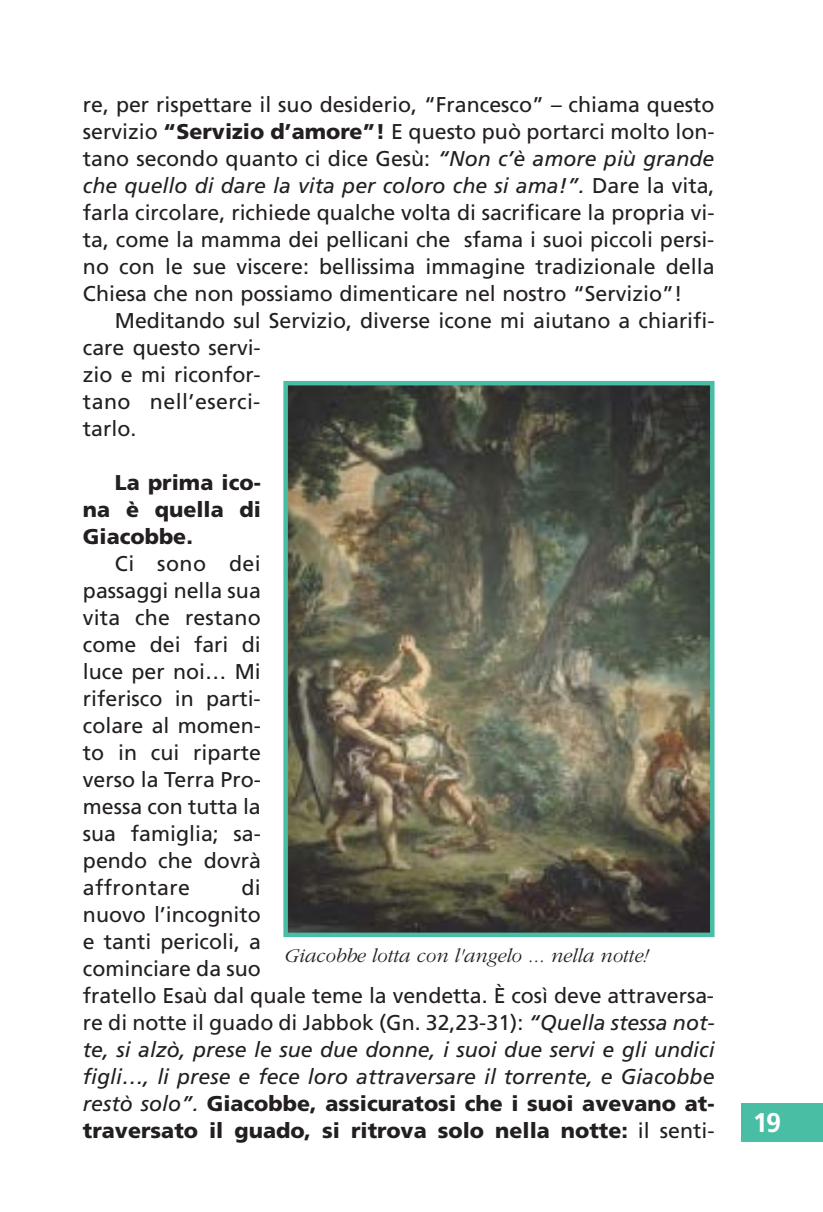
<style>
.page{position:relative;width:823px;height:1212px;background:#fff}
.page>*{position:absolute;margin:0;border:0;box-sizing:border-box;transform-origin:0 0}
.t1{font:700 27px "Frutiger";color:#fff}
.t2{font:21.38px/27px "Frutiger";color:#231f20;text-align:justify}
.t3{font:900 21.38px/27px "Frutiger";color:#231f20;text-align:justify}
.t4{font:italic 300 20.25px "Garamond";color:#231f20}
.s1{font-weight:900}
.s2{font-style:italic}
</style>
<div class="page">
<div style="left:741px;top:1103px;width:82px;height:39px;background:#49bea5"></div>
<img style="left:288px;top:386px;width:421px;height:546px">
<div style="left:283px;top:381px;width:431px;height:556px;border:4px solid #49bea5"></div>
<p class="t2" style="left:83px;top:92px;width:633px">re, per rispettare il suo desiderio, “Francesco” – chiama questo servizio <span class="s1">“Servizio d’amore”!</span> E questo può portarci molto lon&shy;tano secondo quanto ci dice Gesù: <span class="s2">“Non c’è amore più grande che quello di dare la vita per coloro che si ama!”.</span> Dare la vita, farla circolare, richiede qualche volta di sacrificare la propria vi&shy;ta, come la mamma dei pellicani che sfama i suoi piccoli persi&shy;no con le sue viscere: bellissima immagine tradizionale della Chiesa che non possiamo dimenticare nel nostro “Servizio”!</p>
<p class="t2" style="left:83px;top:308px;width:633px;text-align:left;text-indent:32px">Meditando sul Servizio, diverse icone mi aiutano a chiarifi&shy;care questo servi-<br>zio e mi riconfor-<br>tano nell’eserci-<br>tarlo.</p>
<p class="t3" style="left:83px;top:470px;width:179px;text-indent:32px">La prima ico&shy;na è quella di Giacobbe.</p>
<p class="t2" style="left:83px;top:551px;width:179px;text-indent:32px">Ci sono dei passaggi nella sua vita che restano come dei fari di luce per noi… Mi riferisco in parti&shy;colare al momen&shy;to in cui riparte verso la Terra Pro&shy;messa con tutta la sua famiglia; sa&shy;pendo che dovrà affrontare</p>
<p class="t2" style="left:83px;top:875px;width:633px;text-align:left;text-indent:158px">di<br>nuovo l’incognito<br>e tanti pericoli, a<br>cominciare da suo<br>fratello Esaù dal quale teme la vendetta. È così deve attraversa&shy;re di notte il guado di Jabbok (Gn. 32,23-31): <span class="s2">“Quella stessa not&shy;te, si alzò, prese le sue due donne, i suoi due servi e gli undici figli…, li prese e fece loro attraversare il torrente, e Giacobbe restò solo”.</span> <span class="s1">Giacobbe, assicuratosi che i suoi avevano at&shy;traversato il guado, si ritrova solo nella notte:</span> il senti-</p>
<p class="t4" style="left:283px;top:948px;width:366px">Giacobbe lotta con l'angelo ... nella notte!</p>
<p class="t1" style="left:753px;top:1112px;width:30px">19</p>
</div>
